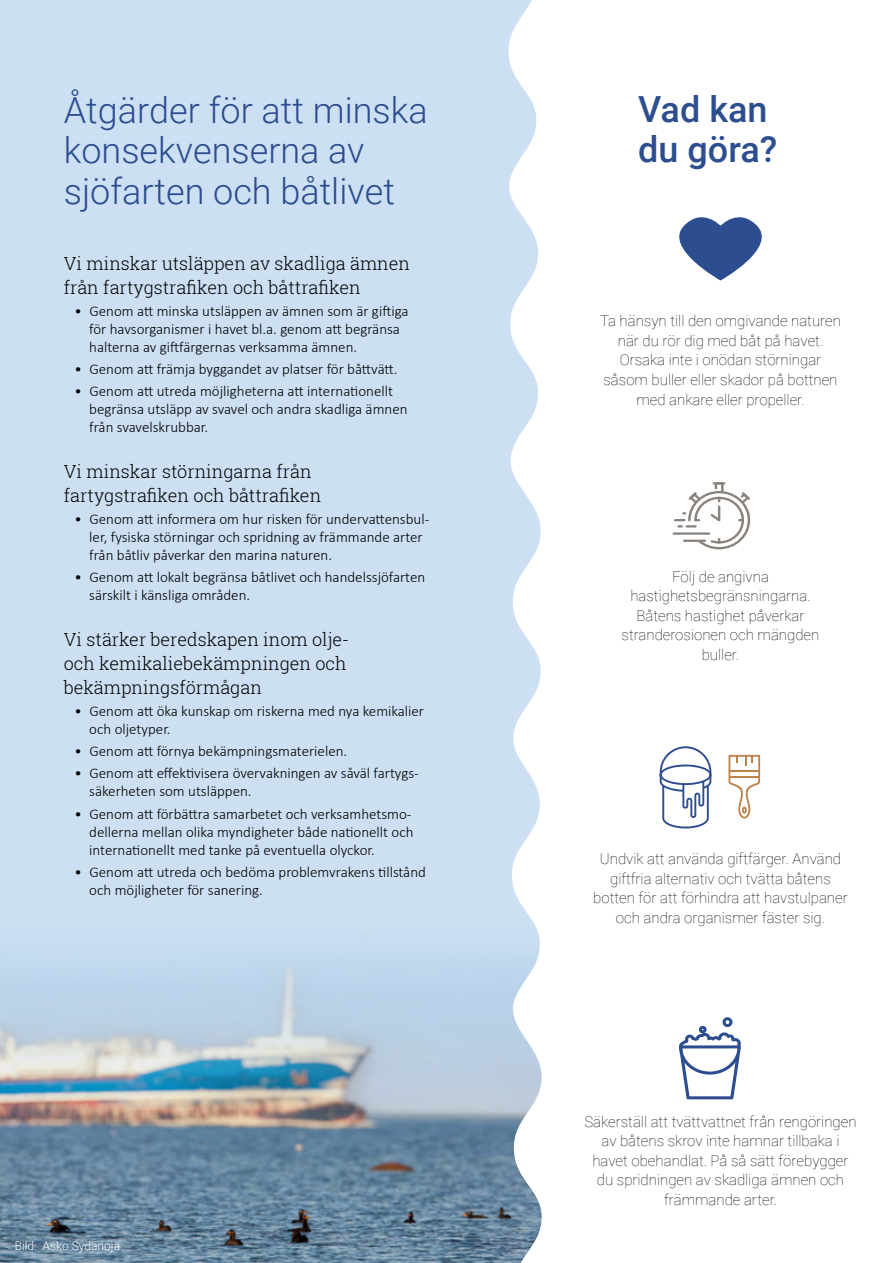
<style>
.page{position:relative;width:893px;height:1263px;background:#fff}
.page>*{position:absolute;margin:0;border:0;box-sizing:border-box;transform-origin:0 0}
.Otsikko_24{font:300 36px/40.5px "Roboto";color:#2c4d8f}
.Otsikko_24-2{font:500 36px/40.5px "Roboto";color:#2c4d8f}
.Väliotsikko{font:300 18px/24px "Roboto Slab";color:#000}
.t1{font:300 15px/18px "Calibri";color:#000}
.Symboliteksti{font:100 15px/19.5px "Roboto";color:#000;text-align:center}
.t2{font:300 12px "Roboto";color:#fff}
</style>
<div class="page">
<div style="left:0;top:0;width:697px;height:1225px;background:#cde0f3"></div>
<img style="left:0;top:956px;width:508px;height:307px">
<svg style="left:508px;top:0;width:253px;height:1263px;fill:#fff"></svg>
<svg style="left:662px;top:207px;width:100px;height:73px"></svg>
<svg style="left:674px;top:482px;width:76px;height:67px"></svg>
<hr style="left:673px;top:532px;width:37px;height:3px;background:#8a837d">
<svg style="left:679px;top:1017px;width:62px;height:82px"></svg>
<svg style="left:728px;top:755px;width:32px;height:64px"></svg>
<svg style="left:660px;top:746px;width:51px;height:82px"></svg>
<h2 class="Otsikko_24" style="left:64px;top:88px;width:365px">Åtgärder för att minska konsekvenserna av sjöfarten och båtlivet</h2>
<p class="Väliotsikko" style="left:64px;top:251px;width:348px">Vi minskar utsläppen av skadliga ämnen från fartygstrafiken och båttrafiken</p>
<p class="t1" style="left:89px;top:302px;width:321px;text-indent:-15px">• Genom att minska utsläppen av ämnen som är giftiga för havsorganismer i havet bl.a. genom att begränsa halterna av giftfärgernas verksamma ämnen.</p>
<p class="t1" style="left:74px;top:360px;width:325px">• Genom att främja byggandet av platser för båttvätt.</p>
<p class="t1" style="left:89px;top:382px;width:320px;text-indent:-15px">• Genom att utreda möjligheterna att internationellt begränsa utsläpp av svavel och andra skadliga ämnen från svavelskrubbar.</p>
<p class="Väliotsikko" style="left:64px;top:459px;width:259px">Vi minskar störningarna från fartygstrafiken och båttrafiken</p>
<p class="t1" style="left:89px;top:510px;width:341px;text-indent:-15px">• Genom att informera om hur risken för undervattensbul&shy;ler, fysiska störningar och spridning av främmande arter från båtliv påverkar den marina naturen.</p>
<p class="t1" style="left:89px;top:568px;width:337px;text-indent:-15px">• Genom att lokalt begränsa båtlivet och handelssjöfarten särskilt i känsliga områden.</p>
<p class="Väliotsikko" style="left:64px;top:626px;width:287px">Vi stärker beredskapen inom olje&shy;och kemikaliebekämpningen och bekämpningsförmågan</p>
<p class="t1" style="left:89px;top:702px;width:336px;text-indent:-15px">• Genom att öka kunskap om riskerna med nya kemikalier och oljetyper.</p>
<p class="t1" style="left:74px;top:742px;width:274px">• Genom att förnya bekämpningsmaterielen.</p>
<p class="t1" style="left:89px;top:764px;width:331px;text-indent:-15px">• Genom att effektivisera övervakningen av såväl fartygs&shy;säkerheten som utsläppen.</p>
<p class="t1" style="left:89px;top:804px;width:326px;text-indent:-15px">• Genom att förbättra samarbetet och verksamhetsmo&shy;dellerna mellan olika myndigheter både nationellt och internationellt med tanke på eventuella olyckor.</p>
<p class="t1" style="left:89px;top:863px;width:338px;text-indent:-15px">• Genom att utreda och bedöma problemvrakens tillstånd och möjligheter för sanering.</p>
<p class="t2" style="left:15px;top:1237px;width:107px">Bild: Asko Sydänoja</p>
<h2 class="Otsikko_24-2" style="left:638px;top:87px;width:141px">Vad kan du göra?</h2>
<p class="Symboliteksti" style="left:600px;top:311px;width:242px">Ta hänsyn till den omgivande naturen när du rör dig med båt på havet.<br>Orsaka inte i onödan störningar såsom buller eller skador på bottnen med ankare eller propeller.</p>
<p class="Symboliteksti" style="left:622px;top:566px;width:199px">Följ de angivna hastighetsbegränsningarna.<br>Båtens hastighet påverkar stranderosionen och mängden buller.</p>
<p class="Symboliteksti" style="left:593px;top:848px;width:256px">Undvik att använda giftfärger. Använd giftfria alternativ och tvätta båtens botten för att förhindra att havstulpaner och andra organismer fäster sig.</p>
<p class="Symboliteksti" style="left:584px;top:1111px;width:274px">Säkerställ att tvättvattnet från rengöringen av båtens skrov inte hamnar tillbaka i havet obehandlat. På så sätt förebygger du spridningen av skadliga ämnen och främmande arter.</p>
</div>
